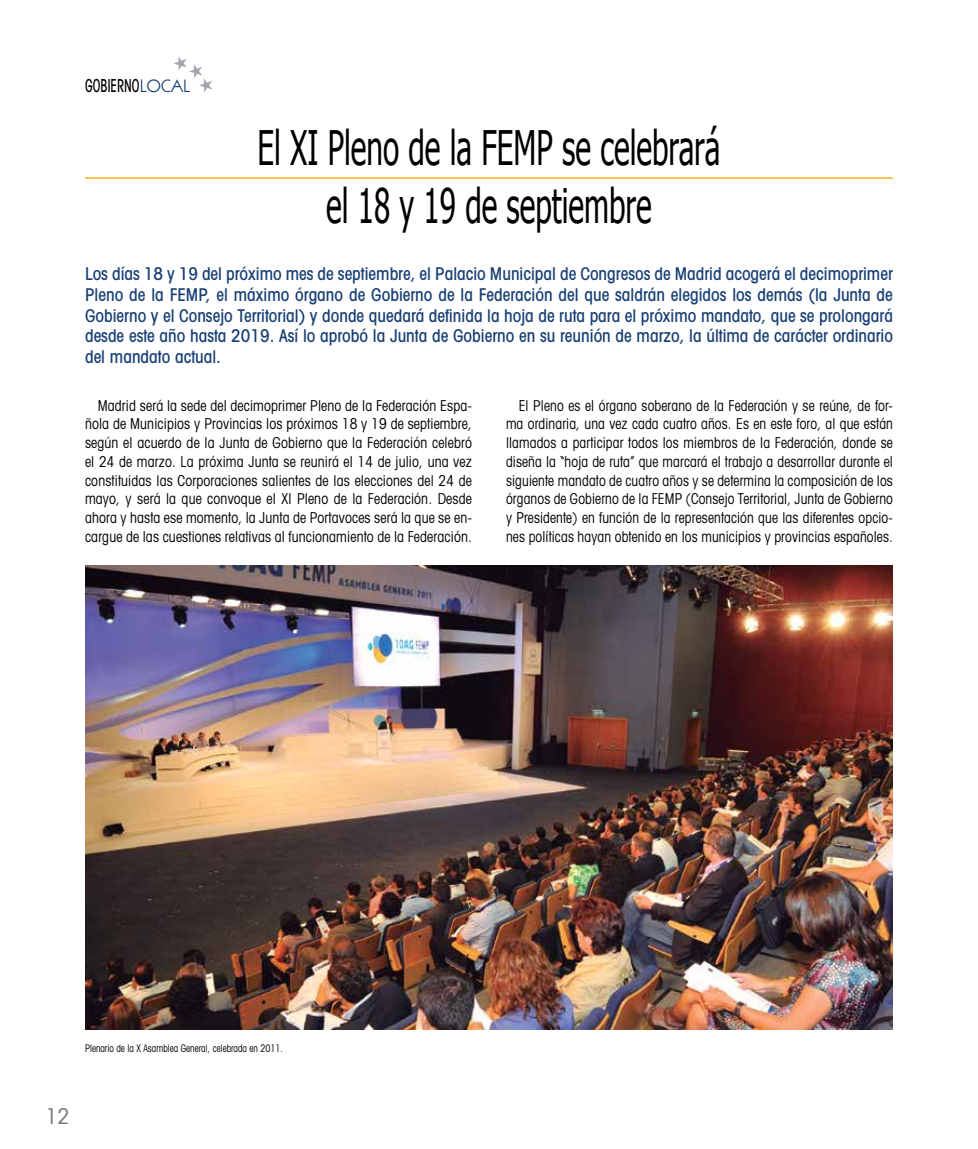
<style>
.page{position:relative;width:978px;height:1149px;background:#fff}
.page>*{position:absolute;margin:0;border:0;box-sizing:border-box;transform-origin:0 0}
.t1{font:47.55px/58.2px "Tahoma";color:#000;text-align:center;scale:.62 1}
.t2{font:condensed 21.75px "Avant Garde";color:#727874}
.t3{font:500 condensed 17.85px "Avant Garde";letter-spacing:.01em;color:#000;scale:.7 1}
.t4{font:500 condensed 17.55px/20.7px "Avant Garde";color:#183f75;text-align:justify}
.t5{font:condensed 15px/18.8px "Avant Garde";letter-spacing:.01em;color:#000;text-align:justify;scale:.9 1}
.t6{font:condensed 15px/18.8px "Avant Garde";letter-spacing:.01em;color:#000;text-align:justify;scale:.92 1}
.t7{font:condensed 10.5px "Avant Garde";color:#000;scale:.86 1}
.s1{font-family:"Itc Kabel";font-weight:400;font-stretch:normal;font-size:18px;color:#183f75}
</style>
<div class="page">
<svg style="left:173px;top:56px;width:39px;height:36px"></svg>
<hr style="left:85px;top:177px;width:808px;height:2px;background:#f6b01a">
<img style="left:85px;top:566px;width:808px;height:463px">
<p class="t3" style="left:85px;top:74px;width:152px">GOBIERNO<span class="s1">LOCAL</span></p>
<h1 class="t1" style="left:257px;top:116px;width:749px">El XI Pleno de la FEMP se celebrará el 18 y 19 de septiembre</h1>
<p class="t4" style="left:85px;top:263px;width:809px">Los días 18 y 19 del próximo mes de septiembre, el Palacio Municipal de Congresos de Madrid acogerá el decimoprimer Pleno de la FEMP, el máximo órgano de Gobierno de la Federación del que saldrán elegidos los demás (la Junta de Gobierno y el Consejo Territorial) y donde quedará definida la hoja de ruta para el próximo mandato, que se prolongará desde este año hasta 2019. Así lo aprobó la Junta de Gobierno en su reunión de marzo, la última de carácter ordinario del mandato actual.</p>
<p class="t6" style="left:85px;top:395px;width:422px;text-indent:13px">Madrid será la sede del decimoprimer Pleno de la Federación Espa&shy;ñola de Municipios y Provincias los próximos 18 y 19 de septiembre, según el acuerdo de la Junta de Gobierno que la Federación celebró el 24 de marzo. La próxima Junta se reunirá el 14 de julio, una vez constituidas las Corporaciones salientes de las elecciones del 24 de mayo, y será la que convoque el XI Pleno de la Federación. Desde ahora y hasta ese momento, la Junta de Portavoces será la que se en&shy;cargue de las cuestiones relativas al funcionamiento de la Federación.</p>
<p class="t5" style="left:506px;top:395px;width:431px;text-indent:13px">El Pleno es el órgano soberano de la Federación y se reúne, de for&shy;ma ordinaria, una vez cada cuatro años. Es en este foro, al que están llamados a participar todos los miembros de la Federación, donde se diseña la “hoja de ruta” que marcará el trabajo a desarrollar durante el siguiente mandato de cuatro años y se determina la composición de los órganos de Gobierno de la FEMP (Consejo Territorial, Junta de Gobierno y Presidente) en función de la representación que las diferentes opcio&shy;nes políticas hayan obtenido en los municipios y provincias españoles.</p>
<p class="t7" style="left:85px;top:1041px;width:232px">Plenario de la X Asamblea General, celebrada en 2011.</p>
<h2 class="t2" style="left:45px;top:1101px;width:26px">12</h2>
</div>
